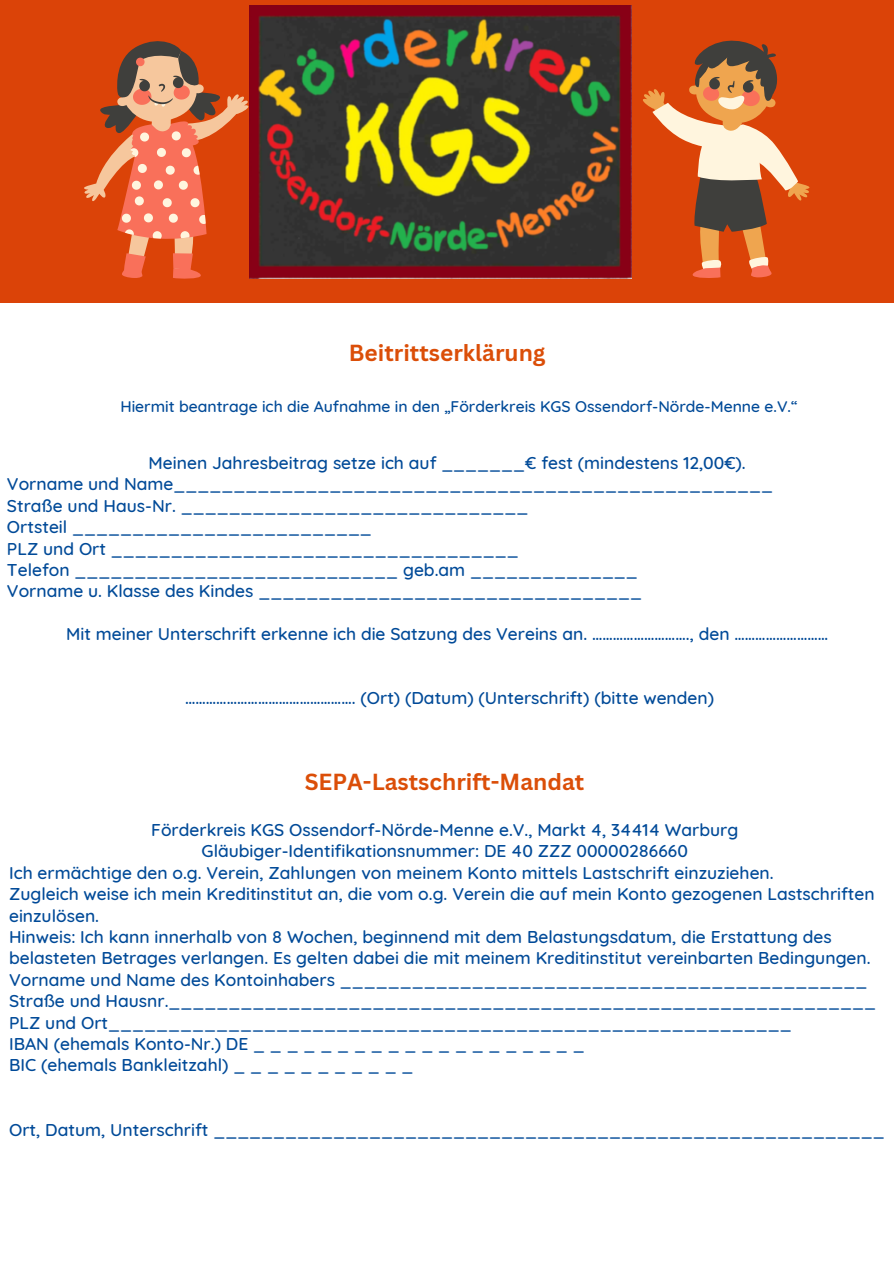
<style>
.page{position:relative;width:894px;height:1264px;background:#fff}
.page>*{position:absolute;margin:0;border:0;box-sizing:border-box;transform-origin:0 0}
.t1{font:700 22.65px "Canva Sans";color:#db4e08}
.t2{font:500 17.4px/21.5px "Quicksand";color:#004a98}
.t3{font:500 15.75px "Quicksand";color:#004a98}
</style>
<div class="page">
<div style="left:0;top:0;width:893px;height:303px;background:#db4308"></div>
<svg style="left:84px;top:41px;width:165px;height:238px"></svg>
<svg style="left:643px;top:40px;width:166px;height:238px"></svg>
<img style="left:249px;top:5px;width:382px;height:274px">
<h1 class="t1" style="left:348px;top:336px;width:198px">Beitrittserklärung</h1>
<p class="t3" style="left:120px;top:396px;width:678px">Hiermit beantrage ich die Aufnahme in den „Förderkreis KGS Ossendorf-Nörde-Menne e.V.“</p>
<p class="t2" style="left:7px;top:451px;width:767px;text-indent:141px">Meinen Jahresbeitrag setze ich auf _______€ fest (mindestens 12,00€).<br>Vorname und Name__________________________________________________ Straße und Haus-Nr. _____________________________<br>Ortsteil _________________________<br>PLZ und Ort __________________________________<br>Telefon ___________________________ geb.am ______________<br>Vorname u. Klasse des Kindes ________________________________</p>
<p class="t2" style="left:66px;top:623px;width:763px">Mit meiner Unterschrift erkenne ich die Satzung des Vereins an. ………………………., den ………………………</p>
<p class="t2" style="left:185px;top:687px;width:530px">…………………………………………. (Ort) (Datum) (Unterschrift) (bitte wenden)</p>
<h1 class="t1" style="left:304px;top:765px;width:281px">SEPA-Lastschrift-Mandat</h1>
<p class="t2" style="left:151px;top:818px;width:588px">Förderkreis KGS Ossendorf-Nörde-Menne e.V., Markt 4, 34414 Warburg</p>
<p class="t2" style="left:201px;top:840px;width:487px">Gläubiger-Identifikationsnummer: DE 40 ZZZ 00000286660</p>
<p class="t2" style="left:9px;top:861px;width:765px">Ich ermächtige den o.g. Verein, Zahlungen von meinem Konto mittels Lastschrift einzuziehen.</p>
<p class="t2" style="left:9px;top:883px;width:866px">Zugleich weise ich mein Kreditinstitut an, die vom o.g. Verein die auf mein Konto gezogenen Lastschriften</p>
<p class="t2" style="left:9px;top:904px;width:91px">einzulösen.</p>
<p class="t2" style="left:9px;top:925px;width:824px">Hinweis: Ich kann innerhalb von 8 Wochen, beginnend mit dem Belastungsdatum, die Erstattung des</p>
<p class="t2" style="left:9px;top:947px;width:862px">belasteten Betrages verlangen. Es gelten dabei die mit meinem Kreditinstitut vereinbarten Bedingungen.</p>
<p class="t2" style="left:9px;top:968px;width:859px">Vorname und Name des Kontoinhabers ____________________________________________</p>
<p class="t2" style="left:9px;top:989px;width:868px">Straße und Hausnr.___________________________________________________________</p>
<p class="t2" style="left:9px;top:1011px;width:784px">PLZ und Ort_________________________________________________________</p>
<p class="t2" style="left:9px;top:1032px;width:577px">IBAN(ehemalsKonto-Nr.)DE____________________</p>
<p class="t2" style="left:9px;top:1054px;width:406px">BIC (ehemals Bankleitzahl) _ _ _ _ _ _ _ _ _ _ _</p>
<p class="t2" style="left:9px;top:1118px;width:877px">Ort, Datum, Unterschrift ________________________________________________________</p>
</div>
